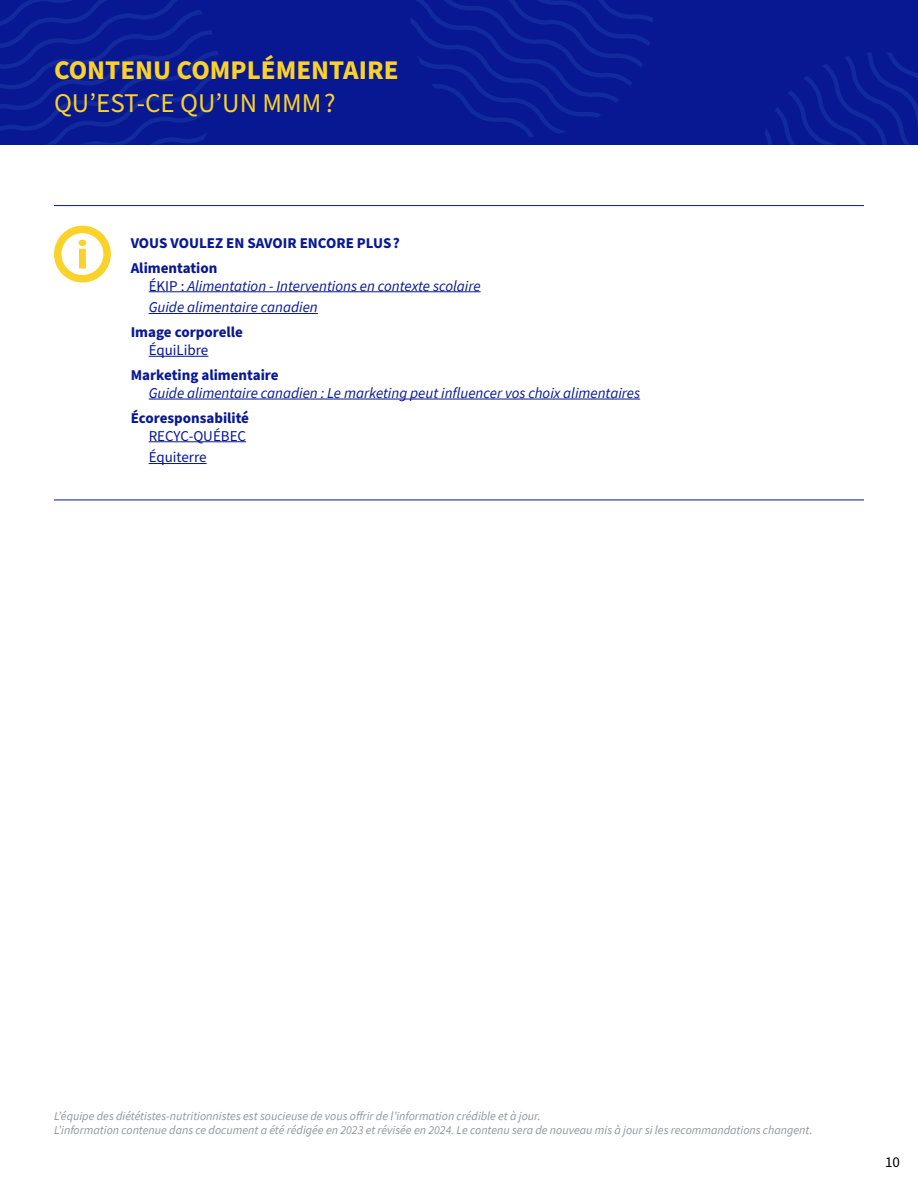
<style>
.page{position:relative;width:918px;height:1188px;background:#fff}
.page>*{position:absolute;margin:0;border:0;box-sizing:border-box;transform-origin:0 0}
.t1{font:700 27px "Source Sans Pro";color:#fad22a}
.t2{font:27px "Source Sans Pro";color:#fad22a}
.t3{font:italic 15px/21.8px "Source Sans Pro";color:#081893}
.t4{font:700 15px/24.8px "Source Sans Pro";color:#081893}
.t5{font:15px/21.8px "Source Sans Pro";color:#081893}
.t6{font:15px "Source Sans Pro";color:#000}
.t7{font:italic 12px/14.4px "Source Sans Pro";color:#939598}
.s1{font-style:normal}
</style>
<div class="page">
<div style="left:0;top:0;width:918px;height:145px;background:#081893"></div>
<svg style="left:411px;top:0;width:242px;height:137px"></svg>
<svg style="left:0;top:0;width:221px;height:145px"></svg>
<svg style="left:765px;top:52px;width:153px;height:93px"></svg>
<hr style="left:149px;top:291px;width:332px;height:1px;background:#081893">
<hr style="left:149px;top:313px;width:169px;height:1px;background:#081893">
<hr style="left:149px;top:356px;width:59px;height:1px;background:#081893">
<hr style="left:149px;top:399px;width:491px;height:1px;background:#081893">
<hr style="left:149px;top:441px;width:97px;height:1px;background:#081893">
<hr style="left:149px;top:463px;width:58px;height:1px;background:#081893">
<svg style="left:54px;top:226px;width:57px;height:57px"></svg>
<svg style="left:79px;top:240px;width:7px;height:29px"></svg>
<hr style="left:54px;top:205px;width:810px;height:1px;background:#081893">
<hr style="left:54px;top:500px;width:810px;height:1px;background:#081893">
<h1 class="t1" style="left:54px;top:52px;width:346px">CONTENU COMPLÉMENTAIRE</h1>
<h1 class="t2" style="left:54px;top:85px;width:283px">QU’EST-CE QU’UN MMM ?</h1>
<p class="t4" style="left:131px;top:231px;width:271px">VOUS VOULEZ EN SAVOIR ENCORE PLUS ?<br>Alimentation</p>
<p class="t3" style="left:149px;top:275px;width:333px"><span class="s1">ÉKIP :</span> Alimentation - Interventions en contexte scolaire<br>Guide alimentaire canadien</p>
<p class="t4" style="left:131px;top:320px;width:114px">Image corporelle</p>
<p class="t5" style="left:149px;top:340px;width:61px">ÉquiLibre</p>
<p class="t4" style="left:131px;top:363px;width:149px">Marketing alimentaire</p>
<p class="t3" style="left:149px;top:382px;width:493px">Guide alimentaire canadien : Le marketing peut influencer vos choix alimentaires</p>
<p class="t4" style="left:131px;top:406px;width:120px">Écoresponsabilité</p>
<p class="t5" style="left:149px;top:425px;width:99px">RECYC-QUÉBEC<br>Équiterre</p>
<p class="t7" style="left:54px;top:1108px;width:760px">L’équipe des diététistes-nutritionnistes est soucieuse de vous offrir de l’information crédible et à jour.<br>L’information contenue dans ce document a été rédigée en 2023 et révisée en 2024. Le contenu sera de nouveau mis à jour si les recommandations changent.</p>
<p class="t6" style="left:885px;top:1152px;width:16px">10</p>
</div>
